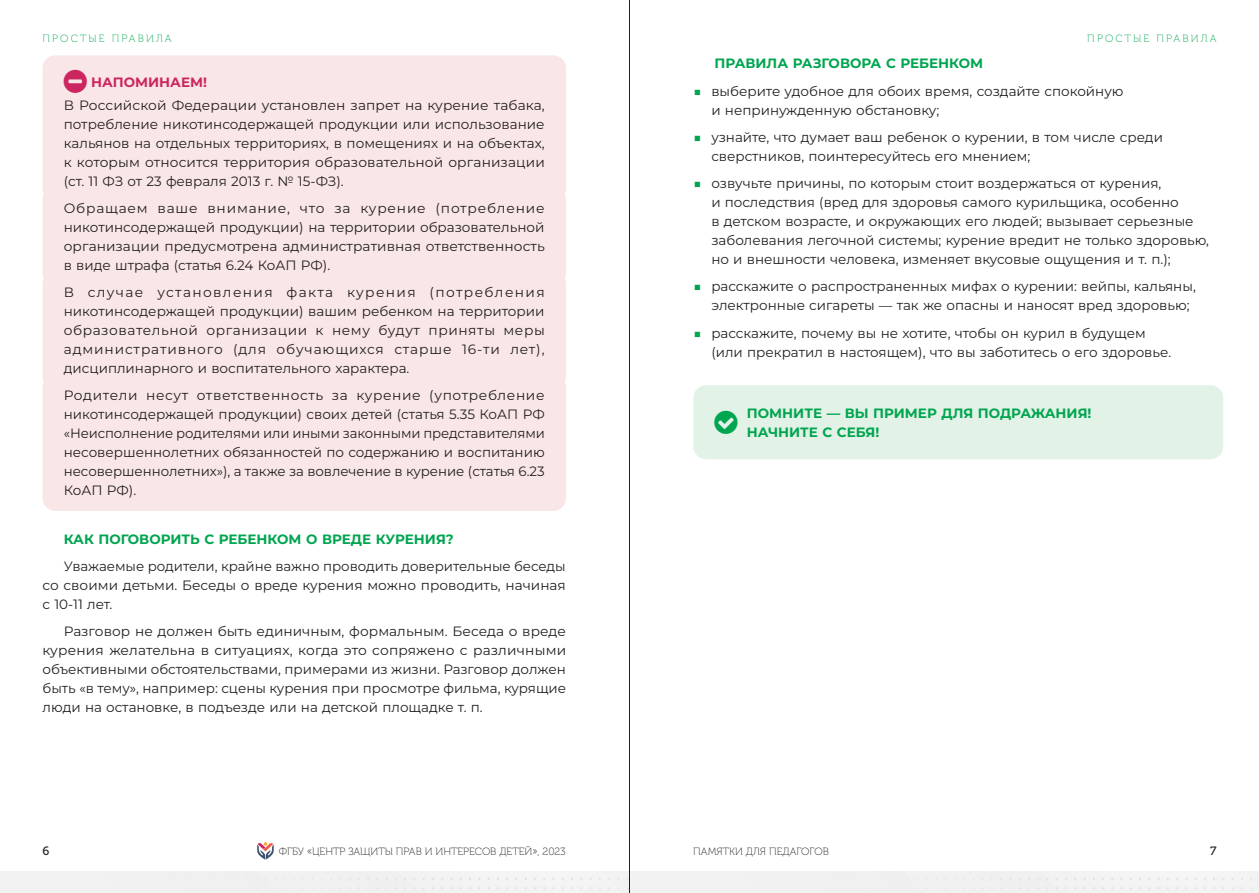
<style>
.page{position:relative;width:1259px;height:893px;background:#fff}
.page>*{position:absolute;margin:0;border:0;box-sizing:border-box;transform-origin:0 0}
.Main{font:13.5px/18.9px "Montserrat";color:#231f20;text-align:justify}
.Subheader{font:700 13.5px/18.9px "Montserrat";color:#00a54f}
.Subheader-2{font:700 13.5px "Montserrat";color:#cb265f}
.t1{font:12px "Museo Cyrl 500";color:#231f20}
.t2{font:10.5px "Museo Cyrl 100";color:#231f20}
.t3{font:10.5px "Museo Cyrl 100";letter-spacing:.2em;color:#00a54f}
.s1{color:#00a54f}
</style>
<div class="page">
<div style="left:0;top:872px;width:1259px;height:21px;background:#f1f1f1"></div>
<div style="left:43px;top:55px;width:523px;height:53px;background:#f9e7e7;border-radius:13px"></div>
<div style="left:43px;top:84px;width:523px;height:118px;background:#f9e7e7;border-radius:13px"></div>
<div style="left:43px;top:187px;width:523px;height:99px;background:#f9e7e7;border-radius:13px"></div>
<div style="left:43px;top:271px;width:523px;height:118px;background:#f9e7e7;border-radius:13px"></div>
<div style="left:43px;top:374px;width:523px;height:137px;background:#f9e7e7;border-radius:13px"></div>
<div style="left:693px;top:385px;width:530px;height:74px;background:#e3f2e7;border-radius:13px"></div>
<hr style="left:629px;top:0;width:1px;height:893px;background:#231f20">
<svg style="left:257px;top:842px;width:17px;height:18px"></svg>
<p class="t3" style="left:43px;top:33px;width:131px">ПРОСТЫЕ ПРАВИЛА</p>
<p class="t3" style="left:1087px;top:33px;width:131px">ПРОСТЫЕ ПРАВИЛА</p>
<p class="Subheader-2" style="left:91px;top:73px;width:118px">НАПОМИНАЕМ!</p>
<p class="Main" style="left:64px;top:96px;width:482px">В Российской Федерации установлен запрет на курение табака, потребление никотинсодержащей продукции или использование кальянов на отдельных территориях, в помещениях и на объектах, к которым относится территория образовательной организации (ст. 11 ФЗ от 23 февраля 2013 г. № 15-ФЗ).</p>
<p class="Main" style="left:64px;top:199px;width:482px">Обращаем ваше внимание, что за курение (потребление никотинсодержащей продукции) на территории образовательной организации предусмотрена административная ответственность в виде штрафа (статья 6.24 КоАП РФ).</p>
<p class="Main" style="left:64px;top:283px;width:482px">В случае установления факта курения (потребления никотинсодержащей продукции) вашим ребенком на территории образовательной организации к нему будут приняты меры административного (для обучающихся старше 16-ти лет), дисциплинарного и воспитательного характера.</p>
<p class="Main" style="left:64px;top:386px;width:482px">Родители несут ответственность за курение (употребление никотинсодержащей продукции) своих детей (статья 5.35 КоАП РФ «Неисполнение родителями или иными законными представителями несовершеннолетних обязанностей по содержанию и воспитанию несовершеннолетних»), а также за вовлечение в курение (статья 6.23<br>КоАП РФ).</p>
<p class="Subheader" style="left:64px;top:529px;width:391px">КАК ПОГОВОРИТЬ С РЕБЕНКОМ О ВРЕДЕ КУРЕНИЯ?</p>
<p class="Main" style="left:43px;top:556px;width:525px;text-indent:21px">Уважаемые родители, крайне важно проводить доверительные беседы со своими детьми. Беседы о вреде курения можно проводить, начиная с 10-11 лет.</p>
<p class="Main" style="left:43px;top:621px;width:525px;text-indent:21px">Разговор не должен быть единичным, формальным. Беседа о вреде курения желательна в ситуациях, когда это сопряжено с различными объективными обстоятельствами, примерами из жизни. Разговор должен быть «в тему», например: сцены курения при просмотре фильма, курящие люди на остановке, в подъезде или на детской площадке т. п.</p>
<p class="Subheader" style="left:714px;top:54px;width:270px">ПРАВИЛА РАЗГОВОРА С РЕБЕНКОМ</p>
<p class="Main" style="left:711px;top:81px;width:414px;text-indent:-18px"><span class="s1">■</span> выберите удобное для обоих время, создайте спокойную и непринужденную обстановку;</p>
<p class="Main" style="left:711px;top:127px;width:453px;text-indent:-18px"><span class="s1">■</span> узнайте, что думает ваш ребенок о курении, в том числе среди сверстников, поинтересуйтесь его мнением;</p>
<p class="Main" style="left:711px;top:174px;width:499px;text-align:left;text-indent:-18px"><span class="s1">■</span> озвучьте причины, по которым стоит воздержаться от курения,<br>и последствия (вред для здоровья самого курильщика, особенно<br>в детском возрасте, и окружающих его людей; вызывает серьезные заболевания легочной системы; курение вредит не только здоровью, но и внешности человека, изменяет вкусовые ощущения и т. п.);</p>
<p class="Main" style="left:711px;top:277px;width:486px;text-indent:-18px"><span class="s1">■</span> расскажите о распространенных мифах о курении: вейпы, кальяны, электронные сигареты — так же опасны и наносят вред здоровью;</p>
<p class="Main" style="left:711px;top:323px;width:461px;text-indent:-18px"><span class="s1">■</span> расскажите, почему вы не хотите, чтобы он курил в будущем (или прекратил в настоящем), что вы заботитесь о его здоровье.</p>
<p class="Subheader" style="left:747px;top:404px;width:346px">ПОМНИТЕ — ВЫ ПРИМЕР ДЛЯ ПОДРАЖАНИЯ!<br>НАЧНИТЕ С СЕБЯ!</p>
<p class="t1" style="left:43px;top:845px;width:8px">6</p>
<p class="t2" style="left:279px;top:846px;width:288px">ФГБУ «ЦЕНТР ЗАЩИТЫ ПРАВ И ИНТЕРЕСОВ ДЕТЕЙ», 2023</p>
<p class="t2" style="left:693px;top:846px;width:137px">ПАМЯТКИ ДЛЯ ПЕДАГОГОВ</p>
<p class="t1" style="left:1210px;top:845px;width:8px">7</p>
</div>
